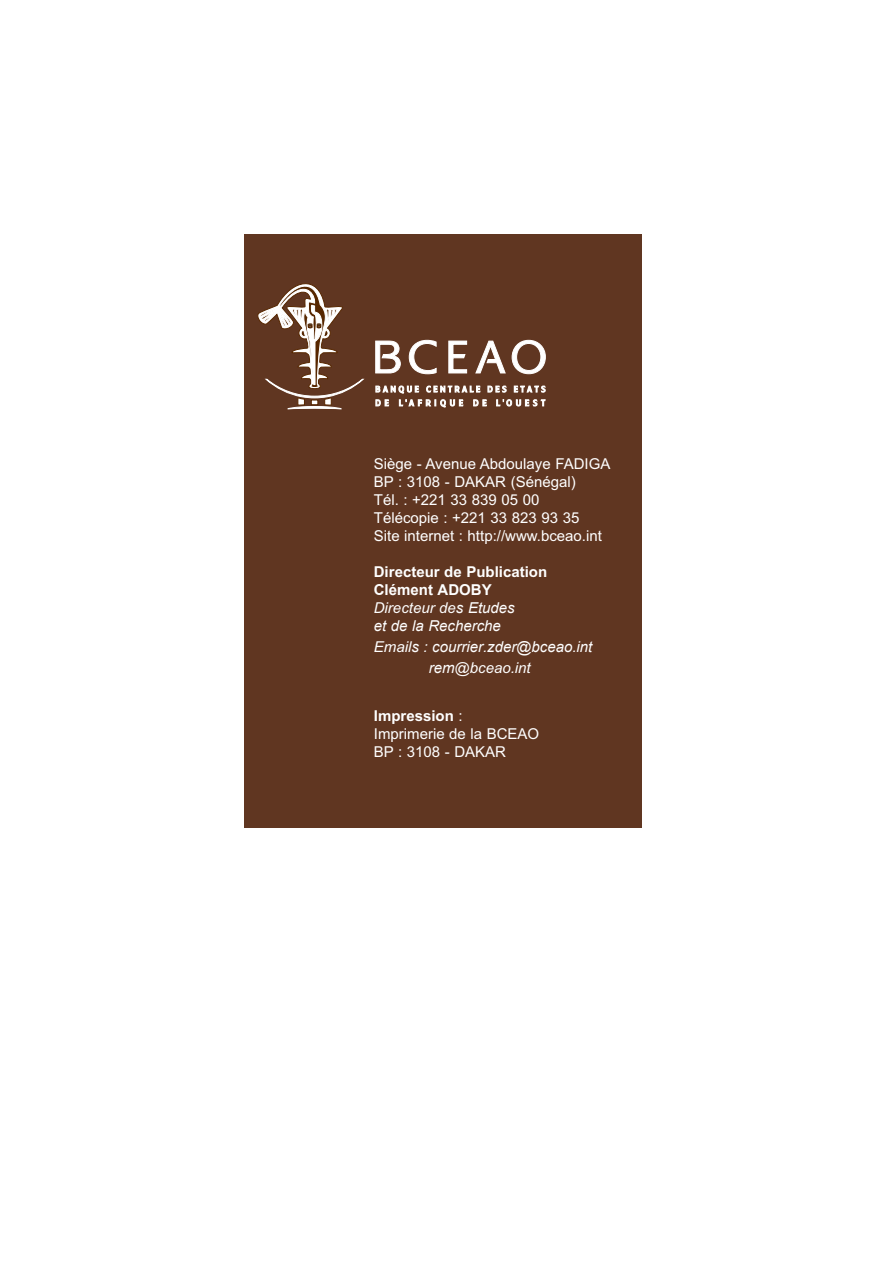
<style>
.page{position:relative;width:893px;height:1263px;background:#fff}
.page>*{position:absolute;margin:0;border:0;box-sizing:border-box;transform-origin:0 0}
.t1{font:15px/18px "Arial";color:#fff}
.t2{font:italic 15px/18px "Arial";color:#fff}
.t3{font:700 15px "Arial";color:#fff}
.s1{font-weight:700;font-style:normal}
.s2{font-style:inherit}
.s3{font-weight:700}
</style>
<div class="page">
<div style="left:244px;top:234px;width:398px;height:594px;background:#603621"></div>
<svg style="left:376px;top:385px;width:169px;height:23px"></svg>
<svg style="left:409px;top:340px;width:27px;height:34px"></svg>
<svg style="left:449px;top:341px;width:18px;height:32px"></svg>
<svg style="left:512px;top:340px;width:33px;height:34px"></svg>
<div style="left:512px;top:340px;width:33px;height:34px;border:1px solid #fff;border-radius:50%"></div>
<div style="left:516px;top:343px;width:25px;height:28px;border:1px solid #fff;border-radius:50%"></div>
<svg style="left:476px;top:341px;width:29px;height:32px"></svg>
<svg style="left:375px;top:341px;width:25px;height:32px"></svg>
<svg style="left:257px;top:283px;width:107px;height:126px"></svg>
<p class="t1" style="left:374px;top:456px;width:238px">Siège - Avenue Abdoulaye FADIGA<br>BP : 3108 - DAKAR (Sénégal)<br>Tél. : +221 33 839 05 00<br>Télécopie : +221 33 823 93 35<br>Site internet : http://www.bceao.int</p>
<p class="t3" style="left:374px;top:563px;width:175px">Directeur de Publication</p>
<p class="t2" style="left:374px;top:581px;width:142px"><span class="s1">Clément ADOBY<br></span><span class="s2">Directeur de</span>s Etudes et de la Recherche</p>
<p class="t2" style="left:374px;top:636px;width:220px;line-height:21px;text-align:center"><span class="s2">Email</span>s <span class="s2">:</span> courrier.zder@bceao.int rem<span class="s2">@bceao.int</span></p>
<p class="t1" style="left:374px;top:708px;width:167px"><span class="s3">Impression</span> :<br>Imprimerie de la BCEAO<br>BP : 3108 - DAKAR</p>
</div>
